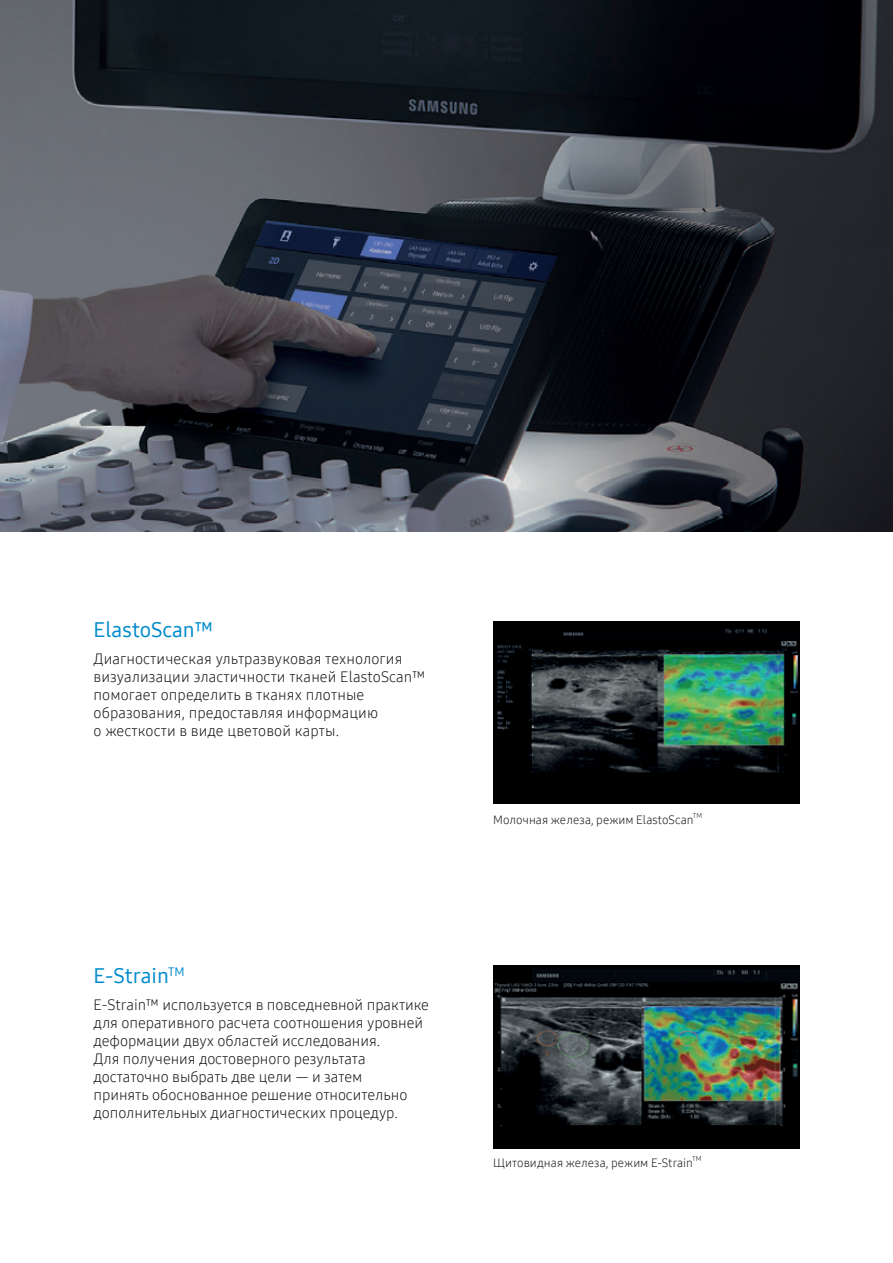
<style>
.page{position:relative;width:893px;height:1263px;background:#fff}
.page>*{position:absolute;margin:0;border:0;box-sizing:border-box;transform-origin:0 0}
.t1{font:21px "Samsung One 500";color:#008bcc}
.t2{font:15px/18px "Samsung One 300";letter-spacing:-.005em;color:#171419}
.t3{font:12px "Samsung One 300";letter-spacing:.005em;color:#171419}
.t4{font:7.05px "Samsung One 300";color:#171419}
</style>
<div class="page">
<div style="left:493px;top:621px;width:306px;height:183px;background:#000001"></div>
<img style="left:497px;top:629px;width:301px;height:144px">
<div style="left:493px;top:965px;width:306px;height:183px;background:#000001"></div>
<img style="left:494px;top:969px;width:305px;height:158px">
<img style="left:0;top:0;width:893px;height:531px">
<h1 class="t1" style="left:94px;top:616px;width:121px">ElastoScan™</h1>
<p class="t2" style="left:94px;top:649px;width:333px">Диагностическая ультразвуковая технология визуализации эластичности тканей ElastoScan™ помогает определить в тканях плотные образования, предоставляя информацию<br>о жесткости в виде цветовой карты.</p>
<h1 class="t1" style="left:94px;top:962px;width:93px">E-Strain<sup>TM</sup></h1>
<p class="t2" style="left:94px;top:995px;width:337px">E-Strain™ используется в повседневной практике для оперативного расчета соотношения уровней деформации двух областей исследования.<br>Для получения достоверного результата достаточно выбрать две цели — и затем<br>принять обоснованное решение относительно дополнительных диагностических процедур.</p>
<p class="t3" style="left:493px;top:812px;width:202px">Молочная железа, режим ElastoScan</p>
<p class="t4" style="left:693px;top:811px;width:11px">TM</p>
<p class="t3" style="left:493px;top:1154px;width:201px">Щитовидная железа, режим E-Strain</p>
<p class="t4" style="left:692px;top:1154px;width:11px">TM</p>
</div>
